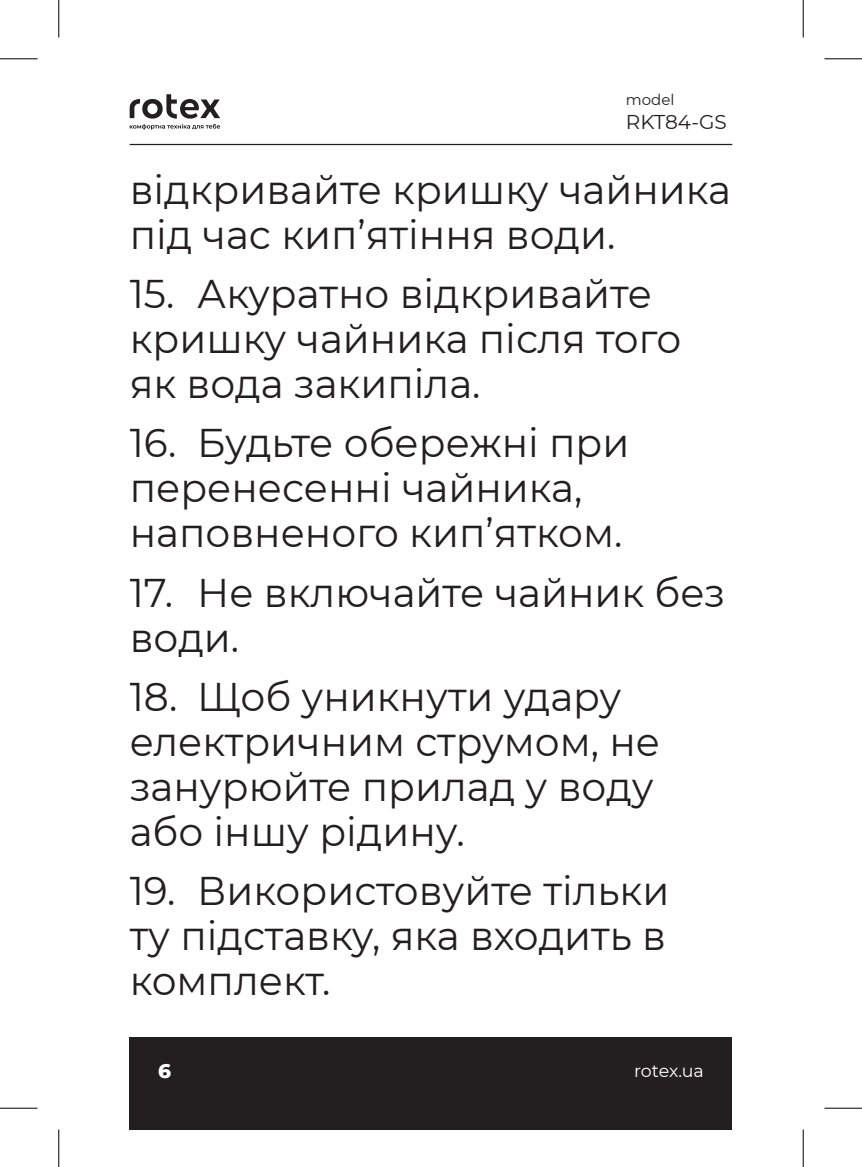
<style>
.page{position:relative;width:862px;height:1167px;background:#fff}
.page>*{position:absolute;margin:0;border:0;box-sizing:border-box;transform-origin:0 0}
.t1{font:40px/45px "Montserrat";color:#231f20}
.t2{font:20px "Montserrat";color:#231f20}
.t3{font:800 20px "Montserrat";color:#fff}
.t4{font:17.5px "Montserrat";letter-spacing:-.015em;color:#fff}
.t5{font:15px "Montserrat";color:#231f20}
</style>
<div class="page">
<div style="left:130px;top:1037px;width:602px;height:92px;background:#231f20"></div>
<hr style="left:130px;top:144px;width:602px;height:1px;background:#231f20">
<svg style="left:130px;top:94px;width:90px;height:36px"></svg>
<hr style="left:0;top:58px;width:38px;height:1px;background:#000">
<hr style="left:824px;top:58px;width:38px;height:1px;background:#000">
<hr style="left:0;top:1107px;width:38px;height:1px;background:#000">
<hr style="left:824px;top:1107px;width:38px;height:1px;background:#000">
<hr style="left:58px;top:0;width:1px;height:37px;background:#000">
<hr style="left:58px;top:1129px;width:1px;height:37px;background:#000">
<hr style="left:802px;top:0;width:1px;height:37px;background:#000">
<hr style="left:802px;top:1129px;width:1px;height:37px;background:#000">
<p class="t5" style="left:626px;top:90px;width:50px">model</p>
<p class="t2" style="left:626px;top:109px;width:102px">RKT84-GS</p>
<p class="t1" style="left:130px;top:166px;width:603px">відкривайте кришку чайника під час кип’ятіння води.</p>
<p class="t1" style="left:130px;top:270px;width:553px">15. Акуратно відкривайте кришку чайника після того як вода закипіла.</p>
<p class="t1" style="left:130px;top:419px;width:501px">16. Будьте обережні при перенесенні чайника, наповненого кип’ятком.</p>
<p class="t1" style="left:130px;top:568px;width:597px">17. Не включайте чайник без води.</p>
<p class="t1" style="left:130px;top:672px;width:532px">18. Щоб уникнути удару електричним струмом, не занурюйте прилад у воду або іншу рідину.</p>
<p class="t1" style="left:130px;top:866px;width:541px;text-align:justify">19. Використовуйте тільки ту підставку, яка входить в комплект.</p>
<p class="t3" style="left:158px;top:1056px;width:14px">6</p>
<p class="t4" style="left:634px;top:1058px;width:71px">rotex.ua</p>
</div>
